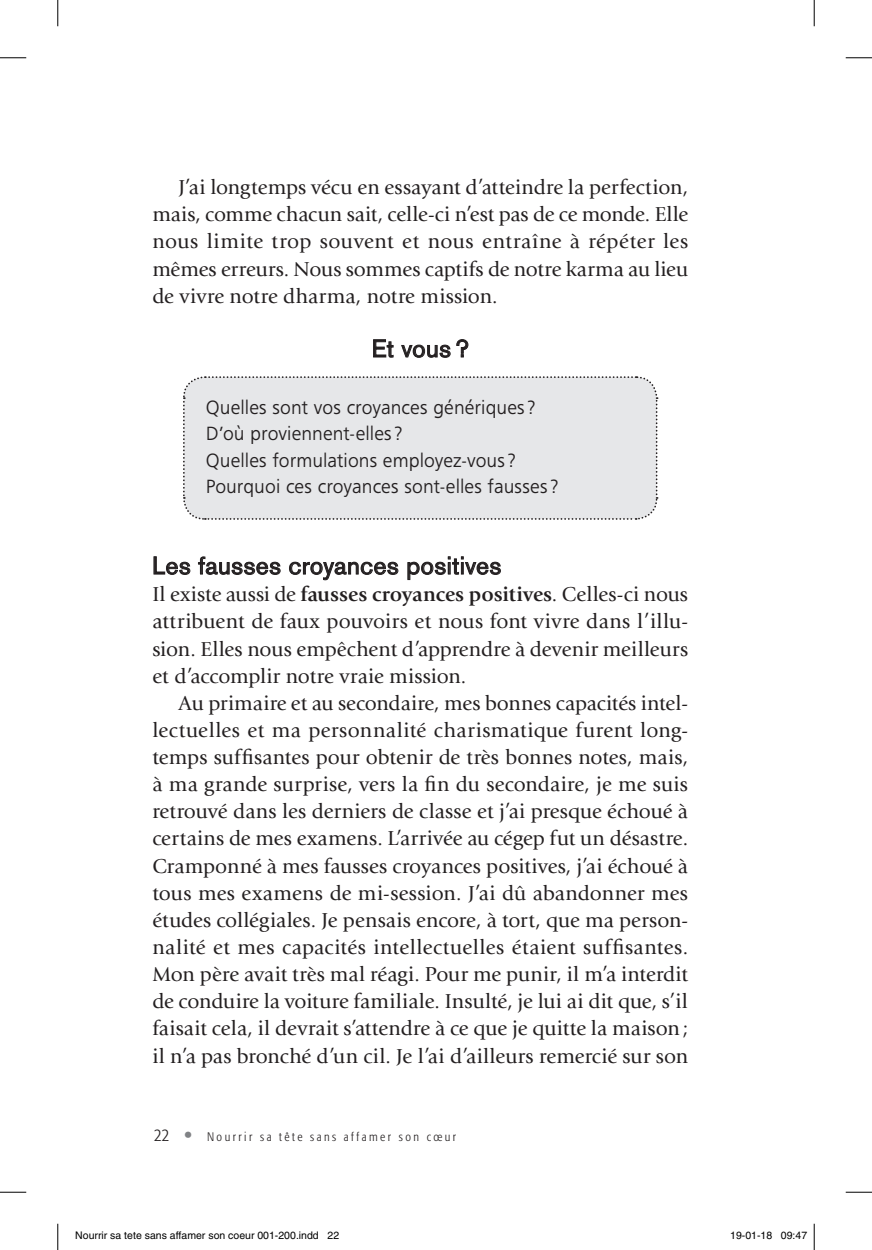
<style>
.page{position:relative;width:872px;height:1250px;background:#fff}
.page>*{position:absolute;margin:0;border:0;box-sizing:border-box;transform-origin:0 0}
.Sous-titre_1{font:24.5px "Akzidenz Grotesk BE";letter-spacing:.02em;color:#231f20}
.Et_vous{font:24.5px "Akzidenz Grotesk BE";letter-spacing:.015em;color:#231f20}
.texte_courant{font:21px/27.1px "Giovanni";letter-spacing:.005em;color:#231f20;text-align:justify}
.texte_1_para{font:21px/27.1px "Giovanni";letter-spacing:.005em;color:#231f20;text-align:justify}
.questions{font:19.25px "Cg Frontiera Lt";letter-spacing:.005em;color:#231f20}
.t1{font:300 condensed 17.5px "Formata";color:#231f20}
.t2{font:300 condensed 12.25px "Formata";letter-spacing:.2em;color:#231f20}
.t3{font:10.5px "Helvetica";color:#000}
.s1{font-weight:700}
.s2{font-size:26.25px;color:#808285}
</style>
<div class="page">
<svg style="left:373px;top:339px;width:20px;height:18px"></svg>
<svg style="left:401px;top:345px;width:49px;height:12px"></svg>
<svg style="left:456px;top:339px;width:12px;height:18px"></svg>
<div style="left:183px;top:376px;width:475px;height:144px;background:#e6e7e9"></div>
<svg style="left:154px;top:556px;width:36px;height:18px"></svg>
<svg style="left:198px;top:557px;width:82px;height:17px"></svg>
<svg style="left:289px;top:562px;width:109px;height:18px"></svg>
<svg style="left:408px;top:556px;width:92px;height:23px"></svg>
<svg style="left:0;top:57px;width:26px;height:1px"></svg>
<svg style="left:845px;top:57px;width:27px;height:1px"></svg>
<svg style="left:0;top:1191px;width:26px;height:1px"></svg>
<svg style="left:845px;top:1191px;width:27px;height:1px"></svg>
<svg style="left:57px;top:0;width:1px;height:26px"></svg>
<svg style="left:57px;top:1223px;width:1px;height:27px"></svg>
<svg style="left:813px;top:0;width:1px;height:26px"></svg>
<svg style="left:813px;top:1223px;width:1px;height:27px"></svg>
<div style="left:781px;top:1231px;width:5px;height:9px;border:1px solid #fff;border-radius:50%"></div>
<svg style="left:782px;top:1231px;width:4px;height:9px"></svg>
<p class="texte_courant" style="left:152px;top:174px;width:537px;text-indent:26px">J’ai longtemps vécu en essayant d’atteindre la perfection, mais, comme chacun sait, celle-ci n’est pas de ce monde. Elle nous limite trop souvent et nous entraîne à répéter les mêmes erreurs. Nous sommes captifs de notre karma au lieu de vivre notre dharma, notre mission.</p>
<p class="Et_vous" style="left:371px;top:334px;width:99px">Et vous ?</p>
<p class="questions" style="left:206px;top:396px;width:331px">Quelles sont vos croyances génériques ?</p>
<p class="questions" style="left:206px;top:422px;width:198px">D’où proviennent-elles ?</p>
<p class="questions" style="left:206px;top:448px;width:311px">Quelles formulations employez-vous ?</p>
<p class="questions" style="left:206px;top:475px;width:354px">Pourquoi ces croyances sont-elles fausses ?</p>
<p class="Sous-titre_1" style="left:152px;top:551px;width:350px">Les fausses croyances positives</p>
<p class="texte_1_para" style="left:152px;top:581px;width:537px">Il existe aussi de <span class="s1">fausses croyances positives</span>. Celles-ci nous attribuent de faux pouvoirs et nous font vivre dans l’illu&shy;sion. Elles nous empêchent d’apprendre à devenir meilleurs et d’accomplir notre vraie mission.</p>
<p class="texte_courant" style="left:152px;top:689px;width:537px;text-indent:26px">Au primaire et au secondaire, mes bonnes capacités intel&shy;lectuelles et ma personnalité charismatique furent long&shy;temps suffisantes pour obtenir de très bonnes notes, mais, à ma grande surprise, vers la fin du secondaire, je me suis retrouvé dans les derniers de classe et j’ai presque échoué à certains de mes examens. L’arrivée au cégep fut un désastre.<br>Cramponné à mes fausses croyances positives, j’ai échoué à tous mes examens de mi-session. J’ai dû abandonner mes études collégiales. Je pensais encore, à tort, que ma person&shy;nalité et mes capacités intellectuelles étaient suffisantes.<br>Mon père avait très mal réagi. Pour me punir, il m’a interdit de conduire la voiture familiale. Insulté, je lui ai dit que, s’il faisait cela, il devrait s’attendre à ce que je quitte la maison; il n’a pas bronché d’un cil. Je l’ai d’ailleurs remercié sur son</p>
<p class="t1" style="left:154px;top:1124px;width:40px">22 <span class="s2">•</span></p>
<p class="t2" style="left:207px;top:1129px;width:251px">Nourrir sa tête sans affamer son cœur</p>
<p class="t3" style="left:75px;top:1229px;width:265px">Nourrir sa tete sans affamer son coeur 001-200.indd 22</p>
<p class="t3" style="left:730px;top:1229px;width:79px">19-01-18 09:47</p>
</div>
